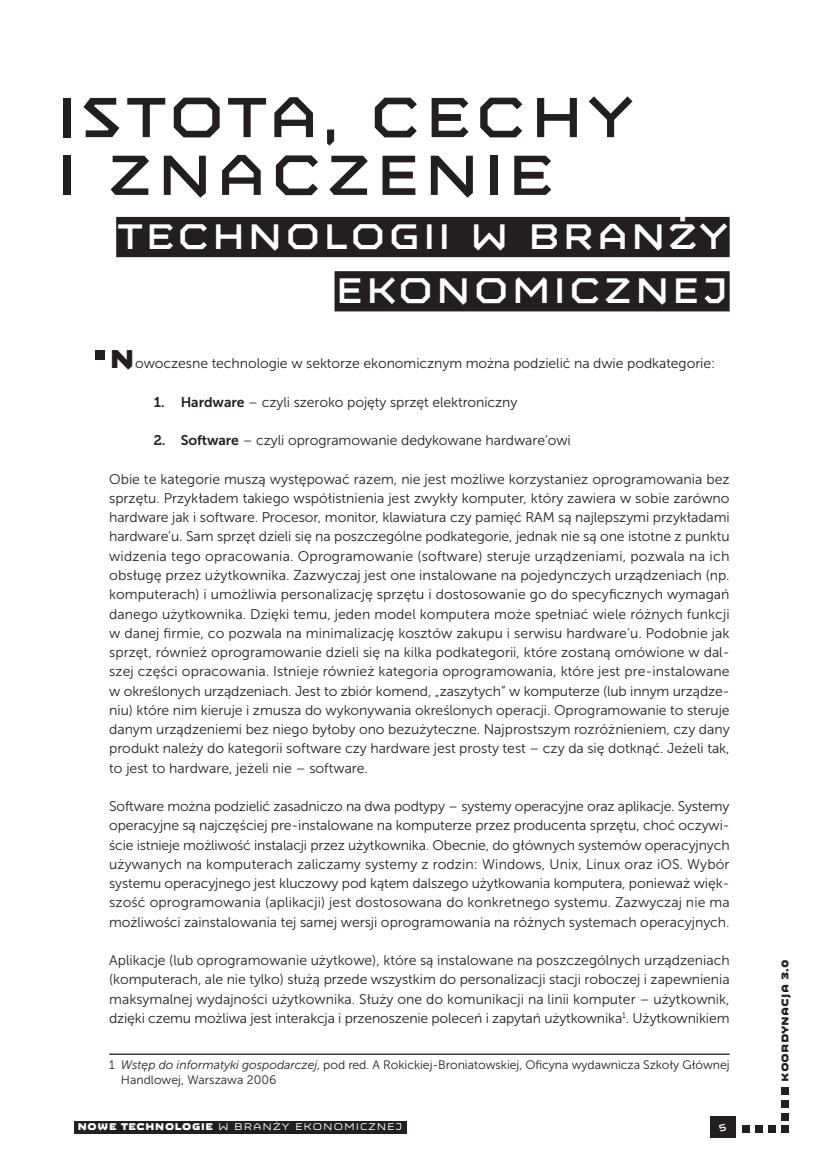
<style>
.page{position:relative;width:819px;height:1166px;background:#fff}
.page>*{position:absolute;margin:0;border:0;box-sizing:border-box;transform-origin:0 0}
.t1{font:61.25px/57.8px "Mashine";color:#231f20}
.t2{font:38.5px/54.2px "Mashine";color:#fff;text-align:right}
.t3{font:14px/19.2px "Museo Sans 300";letter-spacing:-.005em;color:#231f20;text-align:justify}
.t4{font:12.25px/14.7px "Museo Sans 300";letter-spacing:-.005em;color:#231f20}
.t5{font:300 10.5px "Mashine";color:#fff}
.t6{font:700 10.5px "Mashine";color:#231f20}
.s1{font-family:"Mashine";font-weight:700;font-size:28px}
.s2{font-family:"Museo 700"}
.s3{font-family:"Museo Sans 700"}
.s4{font-style:italic}
.s5{font-weight:700}
</style>
<div class="page">
<div style="left:710px;top:1116px;width:25px;height:22px;background:#231f20"></div>
<div style="left:742px;top:1126px;width:8px;height:7px;background:#231f20"></div>
<div style="left:755px;top:1126px;width:7px;height:7px;background:#231f20"></div>
<div style="left:781px;top:1126px;width:7px;height:7px;background:#231f20"></div>
<div style="left:768px;top:1126px;width:7px;height:7px;background:#231f20"></div>
<div style="left:781px;top:1087px;width:7px;height:7px;background:#231f20"></div>
<div style="left:781px;top:1100px;width:7px;height:7px;background:#231f20"></div>
<div style="left:781px;top:1113px;width:7px;height:7px;background:#231f20"></div>
<div style="left:74px;top:1121px;width:332px;height:12px;background:#231f20"></div>
<div style="left:116px;top:217px;width:613px;height:40px;background:#231f20"></div>
<div style="left:334px;top:271px;width:395px;height:40px;background:#231f20"></div>
<hr style="left:109px;top:1053px;width:620px;height:2px;background:#231f20">
<div style="left:95px;top:350px;width:9px;height:9px;background:#231f20"></div>
<h1 class="t1" style="left:55px;top:87px;width:582px">ISTOTA, CECHY<br>I ZNACZENIE</h1>
<h2 class="t2" style="left:116px;top:209px;width:615px">TECHNOLOGII W BRANŻY<br>EKONOMICZNEJ</h2>
<p class="t3" style="left:109px;top:355px;width:607px"><span class="s1">N</span>owoczesne technologie w sektorze ekonomicznym można podzielić na dwie podkategorie:</p>
<p class="t3" style="left:154px;top:394px;width:365px"><span class="s2">1.</span> <span class="s3">Hardware</span> – czyli szeroko pojęty sprzęt elektroniczny</p>
<p class="t3" style="left:154px;top:432px;width:418px"><span class="s2">2.</span> <span class="s3">Software</span> – czyli oprogramowanie dedykowane hardware’owi</p>
<p class="t3" style="left:109px;top:471px;width:622px">Obie te kategorie muszą występować razem, nie jest możliwe korzystaniez oprogramowania bez sprzętu. Przykładem takiego współistnienia jest zwykły komputer, który zawiera w sobie zarówno hardware jak i software. Procesor, monitor, klawiatura czy pamięć RAM są najlepszymi przykładami hardware’u. Sam sprzęt dzieli się na poszczególne podkategorie, jednak nie są one istotne z punktu widzenia tego opracowania. Oprogramowanie (software) steruje urządzeniami, pozwala na ich obsługę przez użytkownika. Zazwyczaj jest one instalowane na pojedynczych urządzeniach (np. komputerach) i umożliwia personalizację sprzętu i dostosowanie go do specyficznych wymagań danego użytkownika. Dzięki temu, jeden model komputera może spełniać wiele różnych funkcji w danej firmie, co pozwala na minimalizację kosztów zakupu i serwisu hardware’u. Podobnie jak sprzęt, również oprogramowanie dzieli się na kilka podkategorii, które zostaną omówione w dal&shy;szej części opracowania. Istnieje również kategoria oprogramowania, które jest pre-instalowane w określonych urządzeniach. Jest to zbiór komend, „zaszytych” w komputerze (lub innym urządze&shy;niu) które nim kieruje i zmusza do wykonywania określonych operacji. Oprogramowanie to steruje danym urządzeniemi bez niego byłoby ono bezużyteczne. Najprostszym rozróżnieniem, czy dany produkt należy do kategorii software czy hardware jest prosty test – czy da się dotknąć. Jeżeli tak, to jest to hardware, jeżeli nie – software.</p>
<p class="t3" style="left:109px;top:798px;width:622px">Software można podzielić zasadniczo na dwa podtypy – systemy operacyjne oraz aplikacje. Systemy operacyjne są najczęściej pre-instalowane na komputerze przez producenta sprzętu, choć oczywi&shy;ście istnieje możliwość instalacji przez użytkownika. Obecnie, do głównych systemów operacyjnych używanych na komputerach zaliczamy systemy z rodzin: Windows, Unix, Linux oraz iOS. Wybór systemu operacyjnego jest kluczowy pod kątem dalszego użytkowania komputera, ponieważ więk&shy;szość oprogramowania (aplikacji) jest dostosowana do konkretnego systemu. Zazwyczaj nie ma możliwości zainstalowania tej samej wersji oprogramowania na różnych systemach operacyjnych.</p>
<p class="t3" style="left:109px;top:952px;width:622px">Aplikacje (lub oprogramowanie użytkowe), które są instalowane na poszczególnych urządzeniach (komputerach, ale nie tylko) służą przede wszystkim do personalizacji stacji roboczej i zapewnienia maksymalnej wydajności użytkownika. Służy one do komunikacji na linii komputer – użytkownik, dzięki czemu możliwa jest interakcja i przenoszenie poleceń i zapytań użytkownika<sup>1</sup>. Użytkownikiem</p>
<p class="t4" style="left:121px;top:1058px;width:610px;text-indent:-12px">1 <span class="s4">Wstęp do informatyki gospodarczej</span>, pod red. A Rokickiej-Broniatowskiej, Oficyna wydawnicza Szkoły Głównej<br>Handlowej, Warszawa 2006</p>
<p class="t5" style="left:77px;top:1120px;width:327px"><span class="s5">NOWE tEChNOlOgiE</span> W BRANŻY EKONOMICZNEJ</p>
<p class="t6" style="left:778px;top:1081px;width:124px;rotate:-90deg">KOORDYNACjA 3.0</p>
</div>
